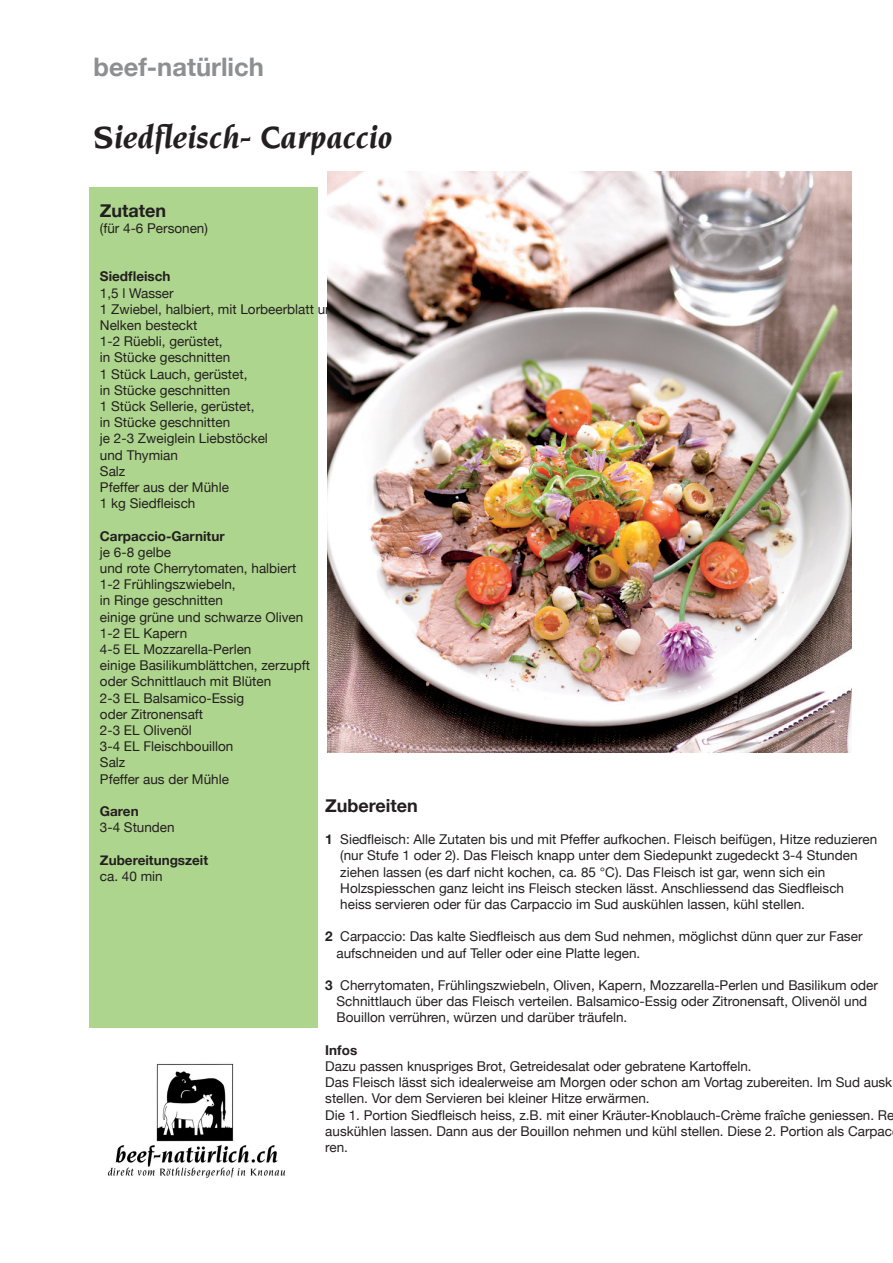
<style>
.page{position:relative;width:893px;height:1263px;background:#fff}
.page>*{position:absolute;margin:0;border:0;box-sizing:border-box;transform-origin:0 0}
.t1{font:italic 700 33px "Novarese Std";color:#231f20}
.t2{font:700 25.5px "Helvetica Neue";color:#8d8f92}
.t3{font:700 18px "Helvetica Neue";color:#231f20}
.t4{font:13.5px/16.2px "Helvetica Neue";color:#231f20}
.t5{font:700 13.5px "Helvetica Neue";color:#231f20}
.s1{font-weight:700}
</style>
<div class="page">
<div style="left:89px;top:187px;width:228px;height:841px;background:#aed58d"></div>
<img style="left:327px;top:171px;width:524px;height:581px">
<img style="left:108px;top:1063px;width:178px;height:115px">
<h2 class="t2" style="left:94px;top:51px;width:172px">beef-natürlich</h2>
<h1 class="t1" style="left:94px;top:119px;width:300px">Siedfleisch- Carpaccio</h1>
<h3 class="t3" style="left:100px;top:199px;width:68px">Zutaten</h3>
<p class="t4" style="left:100px;top:220px;width:110px">(für 4-6 Personen)</p>
<p class="t5" style="left:100px;top:268px;width:72px">Siedfleisch</p>
<p class="t4" style="left:100px;top:284px;width:242px">1,5 l Wasser<br>1 Zwiebel, halbiert, mit Lorbeerblatt und<br>Nelken besteckt<br>1-2 Rüebli, gerüstet,<br>in Stücke geschnitten<br>1 Stück Lauch, gerüstet,<br>in Stücke geschnitten<br>1 Stück Sellerie, gerüstet,<br>in Stücke geschnitten<br>je 2-3 Zweiglein Liebstöckel<br>und Thymian<br>Salz<br>Pfeffer aus der Mühle<br>1 kg Siedfleisch</p>
<p class="t5" style="left:100px;top:527px;width:126px">Carpaccio-Garnitur</p>
<p class="t4" style="left:100px;top:544px;width:212px">je 6-8 gelbe<br>und rote Cherrytomaten, halbiert<br>1-2 Frühlingszwiebeln,<br>in Ringe geschnitten<br>einige grüne und schwarze Oliven<br>1-2 EL Kapern<br>4-5 EL Mozzarella-Perlen<br>einige Basilikumblättchen, zerzupft oder Schnittlauch mit Blüten<br>2-3 EL Balsamico-Essig<br>oder Zitronensaft<br>2-3 EL Olivenöl<br>3-4 EL Fleischbouillon<br>Salz<br>Pfeffer aus der Mühle</p>
<p class="t5" style="left:100px;top:803px;width:40px">Garen</p>
<p class="t4" style="left:100px;top:819px;width:76px">3-4 Stunden</p>
<p class="t5" style="left:100px;top:851px;width:110px">Zubereitungszeit</p>
<p class="t4" style="left:100px;top:868px;width:64px">ca. 40 min</p>
<h3 class="t3" style="left:325px;top:794px;width:94px">Zubereiten</h3>
<p class="t4" style="left:340px;top:831px;width:538px;text-indent:-15px"><span class="s1">1</span> Siedfleisch: Alle Zutaten bis und mit Pfeffer aufkochen. Fleisch beifügen, Hitze reduzieren (nur Stufe 1 oder 2). Das Fleisch knapp unter dem Siedepunkt zugedeckt 3-4 Stunden ziehen lassen (es darf nicht kochen, ca. 85 °C). Das Fleisch ist gar, wenn sich ein Holzspiesschen ganz leicht ins Fleisch stecken lässt. Anschliessend das Siedfleisch heiss servieren oder für das Carpaccio im Sud auskühlen lassen, kühl stellen.</p>
<p class="t4" style="left:337px;top:928px;width:527px;text-indent:-11px"><span class="s1">2</span> Carpaccio: Das kalte Siedfleisch aus dem Sud nehmen, möglichst dünn quer zur Faser aufschneiden und auf Teller oder eine Platte legen.</p>
<p class="t4" style="left:337px;top:977px;width:543px;text-indent:-11px"><span class="s1">3</span> Cherrytomaten, Frühlingszwiebeln, Oliven, Kapern, Mozzarella-Perlen und Basilikum oder<br>Schnittlauch über das Fleisch verteilen. Balsamico-Essig oder Zitronensaft, Olivenöl und<br>Bouillon verrühren, würzen und darüber träufeln.</p>
<p class="t5" style="left:325px;top:1041px;width:33px">Infos</p>
<p class="t4" style="left:325px;top:1058px;width:571px">Dazu passen knuspriges Brot, Getreidesalat oder gebratene Kartoffeln.<br>Das Fleisch lässt sich idealerweise am Morgen oder schon am Vortag zubereiten. Im Sud ausk stellen. Vor dem Servieren bei kleiner Hitze erwärmen.<br>Die 1. Portion Siedfleisch heiss, z.B. mit einer Kräuter-Knoblauch-Crème fraîche geniessen. Re auskühlen lassen. Dann aus der Bouillon nehmen und kühl stellen. Diese 2. Portion als Carpac ren.</p>
</div>
